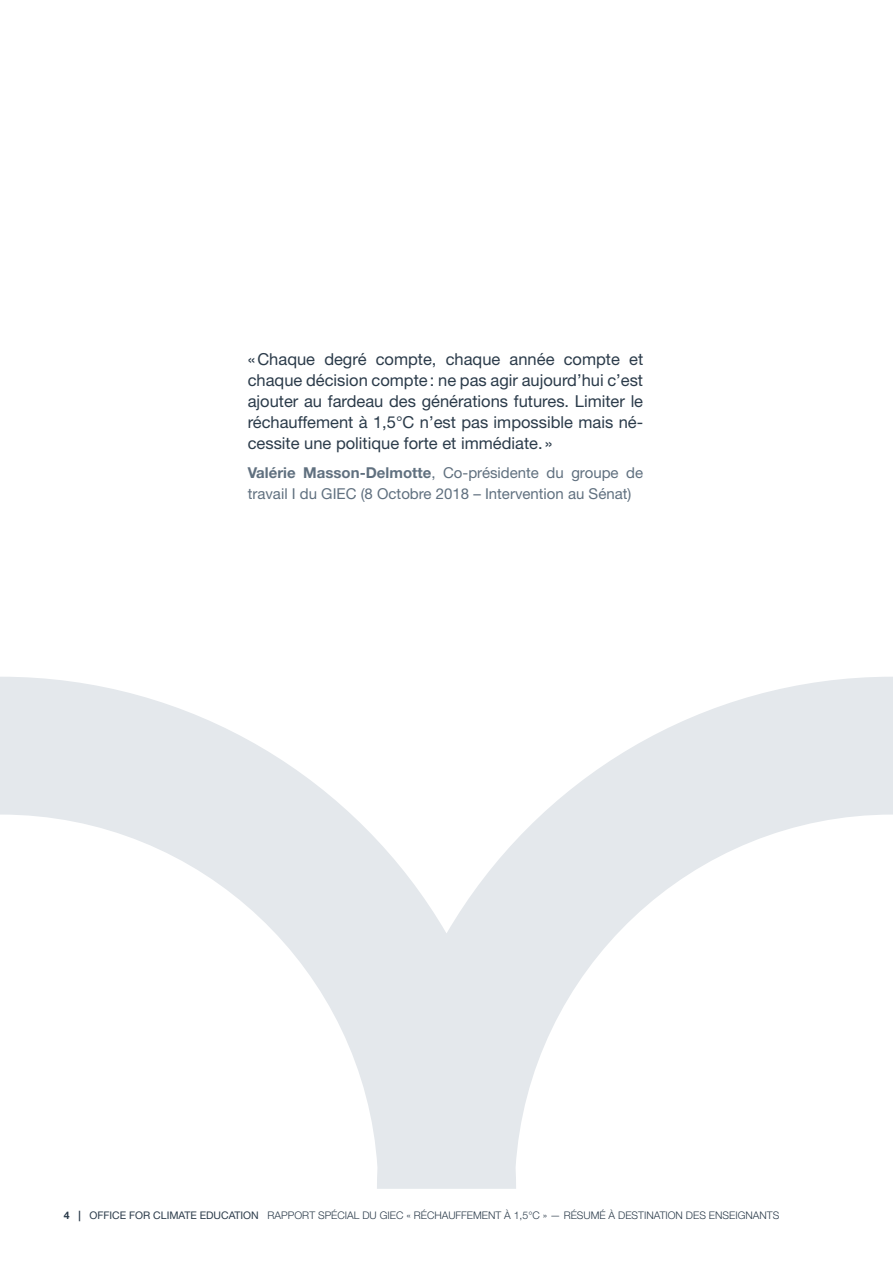
<style>
.page{position:relative;width:893px;height:1263px;background:#fff}
.page>*{position:absolute;margin:0;border:0;box-sizing:border-box;transform-origin:0 0}
.t1{font:16.5px/21px "Helvetica Neue LT Std";color:#2b3b4a;text-align:justify}
.t2{font:15px/21px "Helvetica Neue LT Std";color:#60707f}
.t3{font:300 10.5px "Helvetica Neue LT Std";color:#2b3b4a}
.s1{font-weight:700}
.s2{font-weight:400}
</style>
<div class="page">
<svg style="left:0;top:677px;width:893px;height:512px"></svg>
<p class="t1" style="left:248px;top:348px;width:397px">« Chaque degré compte, chaque année compte et chaque décision compte: ne pas agir aujourd’hui c’est ajouter au fardeau des générations futures. Limiter le réchauffement à 1,5°C n’est pas impossible mais né&shy;cessite une politique forte et immédiate. »</p>
<p class="t2" style="left:248px;top:462px;width:397px"><span class="s1">Valérie Masson-Delmotte</span>, Co-présidente du groupe de travail I du GI EC (8 Octobre 2018 – I ntervention au Sénat)</p>
<p class="t3" style="left:64px;top:1209px;width:716px"><span class="s1">4 |</span> <span class="s2">Office for Climate Education</span> RAPPORT SPÉCIAL DU GIEC « RÉCHAUFFEMENT À 1,5°C » — RÉSUMÉ À DESTINATION DES ENSEIGNANTS</p>
</div>
